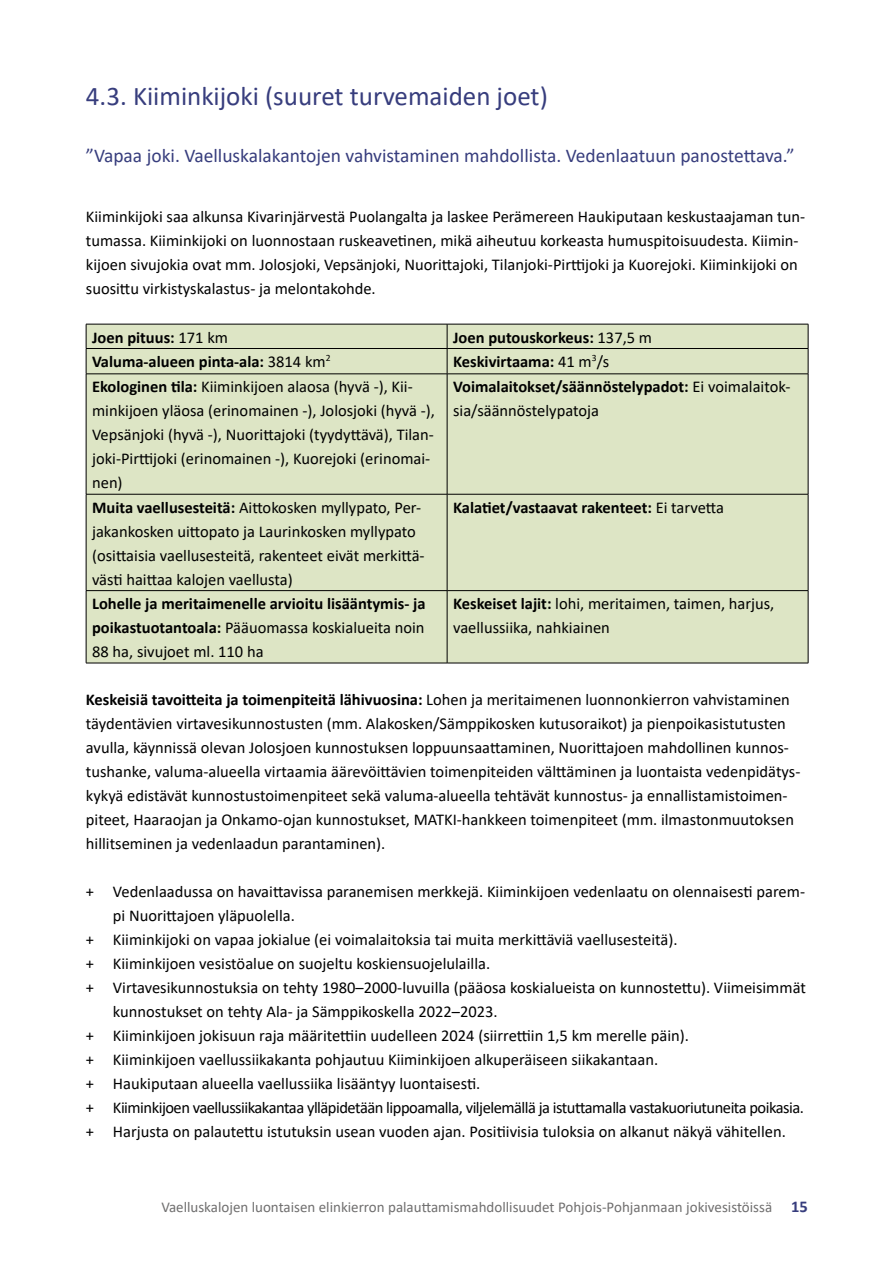
<style>
.page{position:relative;width:893px;height:1263px;background:#fff}
.page>*{position:absolute;margin:0;border:0;box-sizing:border-box;transform-origin:0 0}
.H2__alaotsikko{font:27px "Calibri";color:#373d7d}
.P__ingressi{font:19.5px "Calibri";color:#373d7d}
.P__leipis{font:16.5px/24px "Calibri";color:#000}
.P__leipis-2{font:700 16.5px/24px "Calibri";color:#000;text-align:justify}
.P__leipis-3{font:16.5px "Calibri";letter-spacing:-.03em;color:#000}
.t1{font:15px "Calibri";color:#706f6f}
.s1{font-weight:400}
.s2{font-weight:700}
.s3{font-weight:700;font-size:16.5px;color:#373d7d}
</style>
<div class="page">
<div style="left:87px;top:325px;width:721px;height:338px;background:#dde5c5"></div>
<hr style="left:86px;top:324px;width:361px;height:1px;background:#000">
<hr style="left:447px;top:324px;width:361px;height:1px;background:#000">
<hr style="left:86px;top:348px;width:361px;height:1px;background:#000">
<svg style="left:86px;top:324px;width:1px;height:50px"></svg>
<hr style="left:447px;top:348px;width:361px;height:1px;background:#000">
<svg style="left:447px;top:324px;width:1px;height:50px"></svg>
<svg style="left:808px;top:324px;width:1px;height:50px"></svg>
<hr style="left:86px;top:374px;width:361px;height:1px;background:#000">
<hr style="left:86px;top:374px;width:1px;height:120px;background:#000">
<hr style="left:447px;top:374px;width:361px;height:1px;background:#000">
<hr style="left:447px;top:374px;width:1px;height:120px;background:#000">
<hr style="left:808px;top:374px;width:1px;height:120px;background:#000">
<hr style="left:86px;top:494px;width:361px;height:1px;background:#000">
<hr style="left:86px;top:494px;width:1px;height:96px;background:#000">
<hr style="left:447px;top:494px;width:361px;height:1px;background:#000">
<hr style="left:447px;top:494px;width:1px;height:96px;background:#000">
<hr style="left:808px;top:494px;width:1px;height:96px;background:#000">
<hr style="left:86px;top:590px;width:361px;height:1px;background:#000">
<hr style="left:86px;top:591px;width:1px;height:72px;background:#000">
<hr style="left:447px;top:590px;width:361px;height:1px;background:#000">
<hr style="left:447px;top:591px;width:1px;height:72px;background:#000">
<hr style="left:808px;top:591px;width:1px;height:72px;background:#000">
<hr style="left:86px;top:663px;width:361px;height:1px;background:#000">
<hr style="left:447px;top:663px;width:361px;height:1px;background:#000">
<p class="H2__alaotsikko" style="left:86px;top:78px;width:463px">4.3. Kiiminkijoki (suuret turvemaiden joet)</p>
<p class="P__ingressi" style="left:86px;top:142px;width:710px">”Vapaa joki. Vaelluskalakantojen vahvistaminen mahdollista. Vedenlaatuun panostettava.”</p>
<p class="P__leipis" style="left:86px;top:204px;width:721px">Kiiminkijoki saa alkunsa Kivarinjärvestä Puolangalta ja laskee Perämereen Haukiputaan keskustaajaman tun&shy;tumassa. Kiiminkijoki on luonnostaan ruskeavetinen, mikä aiheutuu korkeasta humuspitoisuudesta. Kiimin&shy;kijoen sivujokia ovat mm. Jolosjoki, Vepsänjoki, Nuorittajoki, Tilanjoki-Pirttijoki ja Kuorejoki. Kiiminkijoki on suosittu virkistyskalastus- ja melontakohde.</p>
<p class="P__leipis-2" style="left:92px;top:325px;width:137px">Joen pituus: <span class="s1">171 km</span></p>
<p class="P__leipis-2" style="left:453px;top:325px;width:200px">Joen putouskorkeus: <span class="s1">137,5 m</span></p>
<p class="P__leipis-2" style="left:92px;top:349px;width:240px">Valuma-alueen pinta-ala: <span class="s1">3814 km</span><sup>2</sup></p>
<p class="P__leipis-2" style="left:453px;top:349px;width:158px">Keskivirtaama: <span class="s1">41 m</span><sup>3</sup><span class="s1">/s</span></p>
<p class="P__leipis" style="left:92px;top:374px;width:344px"><span class="s2">Ekologinen tila:</span> Kiiminkijoen alaosa (hyvä -), Kii&shy;minkijoen yläosa (erinomainen -), Jolosjoki (hyvä -), Vepsänjoki (hyvä -), Nuorittajoki (tyydyttävä), Tilan&shy;joki-Pirttijoki (erinomainen -), Kuorejoki (erinomai&shy;nen)</p>
<p class="P__leipis" style="left:453px;top:374px;width:339px"><span class="s2">Voimalaitokset/säännöstelypadot:</span> Ei voimalaitok&shy;sia/säännöstelypatoja</p>
<p class="P__leipis" style="left:92px;top:495px;width:334px"><span class="s2">Muita vaellusesteitä:</span> Aittokosken myllypato, Per&shy;jakankosken uittopato ja Laurinkosken myllypato (osittaisia vaellusesteitä, rakenteet eivät merkittä&shy;västi haittaa kalojen vaellusta)</p>
<p class="P__leipis-2" style="left:453px;top:495px;width:272px">Kalatiet/vastaavat rakenteet: <span class="s1">Ei tarvetta</span></p>
<p class="P__leipis-2" style="left:92px;top:591px;width:335px">Lohelle ja meritaimenelle arvioitu lisääntymis- ja poikastuotantoala: <span class="s1">Pääuomassa koskialueita noin 88 ha, sivujoet ml. 110 ha</span></p>
<p class="P__leipis" style="left:453px;top:591px;width:323px"><span class="s2">Keskeiset lajit:</span> lohi, meritaimen, taimen, harjus, vaellussiika, nahkiainen</p>
<p class="P__leipis" style="left:86px;top:687px;width:716px"><span class="s2">Keskeisiä tavoitteita ja toimenpiteitä lähivuosina:</span> Lohen ja meritaimenen luonnonkierron vahvistaminen täydentävien virtavesikunnostusten (mm. Alakosken/Sämppikosken kutusoraikot) ja pienpoikasistutusten avulla, käynnissä olevan Jolosjoen kunnostuksen loppuunsaattaminen, Nuorittajoen mahdollinen kunnos&shy;tushanke, valuma-alueella virtaamia äärevöittävien toimenpiteiden välttäminen ja luontaista vedenpidätys&shy;kykyä edistävät kunnostustoimenpiteet sekä valuma-alueella tehtävät kunnostus- ja ennallistamistoimen&shy;piteet, Haaraojan ja Onkamo-ojan kunnostukset, MATKI-hankkeen toimenpiteet (mm. ilmastonmuutoksen hillitseminen ja vedenlaadun parantaminen).</p>
<p class="P__leipis" style="left:113px;top:879px;width:694px;text-indent:-27px">+ Vedenlaadussa on havaittavissa paranemisen merkkejä. Kiiminkijoen vedenlaatu on olennaisesti parem&shy;pi Nuorittajoen yläpuolella.</p>
<p class="P__leipis" style="left:86px;top:927px;width:593px">+ Kiiminkijoki on vapaa jokialue (ei voimalaitoksia tai muita merkittäviä vaellusesteitä).</p>
<p class="P__leipis" style="left:86px;top:951px;width:406px">+ Kiiminkijoen vesistöalue on suojeltu koskiensuojelulailla.</p>
<p class="P__leipis" style="left:113px;top:975px;width:695px;text-indent:-27px">+ Virtavesikunnostuksia on tehty 1980–2000-luvuilla (pääosa koskialueista on kunnostettu). Viimeisimmät kunnostukset on tehty Ala- ja Sämppikoskella 2022–2023.</p>
<p class="P__leipis" style="left:86px;top:1023px;width:604px">+ Kiiminkijoen jokisuun raja määritettiin uudelleen 2024 (siirrettiin 1,5 km merelle päin).</p>
<p class="P__leipis" style="left:86px;top:1047px;width:574px">+ Kiiminkijoen vaellussiikakanta pohjautuu Kiiminkijoen alkuperäiseen siikakantaan.</p>
<p class="P__leipis" style="left:86px;top:1071px;width:396px">+ Haukiputaan alueella vaellussiika lisääntyy luontaisesti.</p>
<p class="P__leipis-3" style="left:86px;top:1096px;width:720px">+ Kiiminkijoen vaellussiikakantaa ylläpidetään lippoamalla, viljelemällä ja istuttamalla vastakuoriutuneita poikasia.</p>
<p class="P__leipis" style="left:86px;top:1119px;width:701px">+ Harjusta on palautettu istutuksin usean vuoden ajan. Positiivisia tuloksia on alkanut näkyä vähitellen.</p>
<p class="t1" style="left:161px;top:1196px;width:648px">Vaelluskalojen luontaisen elinkierron palauttamismahdollisuudet Pohjois-Pohjanmaan jokivesistöissä <span class="s3">15</span></p>
</div>
